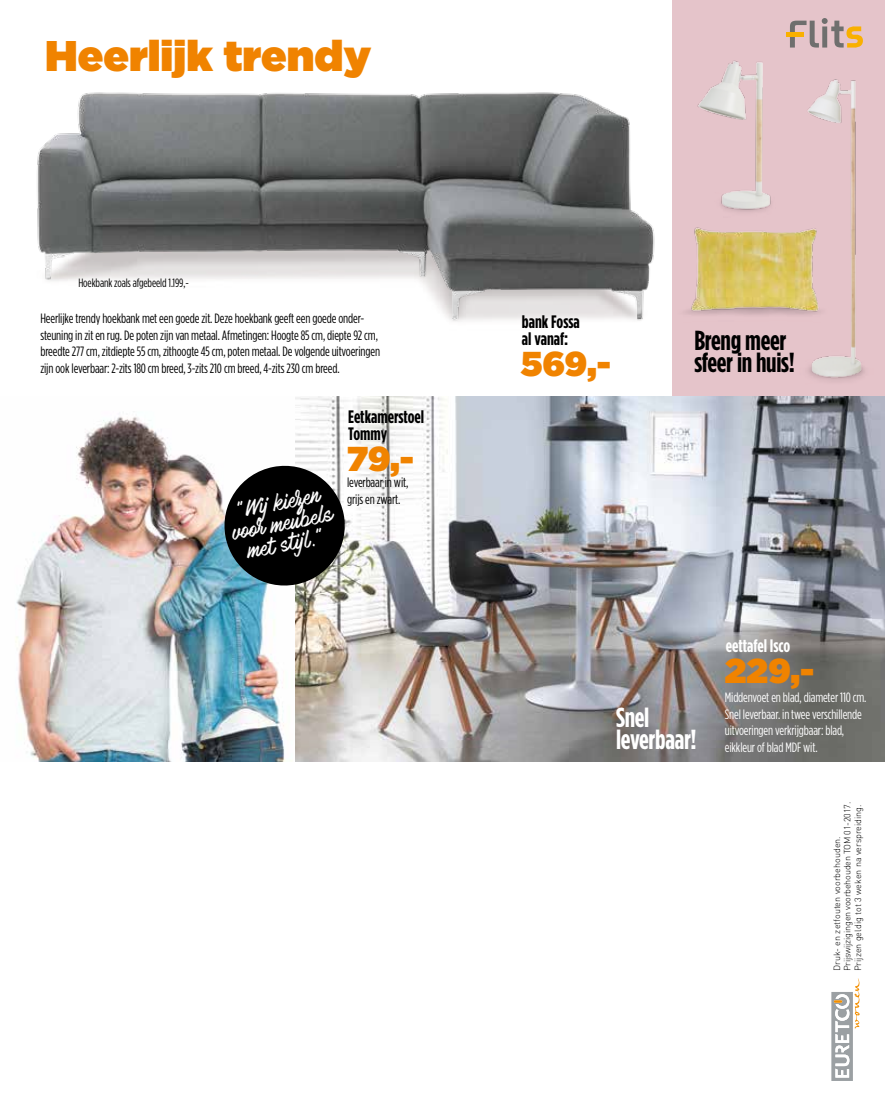
<style>
.page{position:relative;width:885px;height:1098px;background:#fff}
.page>*{position:absolute;margin:0;border:0;box-sizing:border-box;transform-origin:0 0}
.t1{font:900 42.75px "Gotham HTF";color:#f08300}
.t2{font:900 34.5px "Gotham HTF";color:#f08300}
.t3{font:700 condensed 27.45px/22.4px "Gotham HTF";letter-spacing:-.01em;color:#000}
.t4{font:700 condensed 27.45px/22.4px "Gotham HTF";letter-spacing:-.01em;color:#fff}
.t5{font:19.5px/21px "Mark My Words";color:#fff;text-align:center}
.t6{font:700 condensed 18px/16.5px "Gotham HTF";color:#000}
.t7{font:700 condensed 18px "Gotham HTF";color:#fff}
.t8{font:condensed 13.5px/16.5px "Gotham HTF";letter-spacing:-.01em;color:#000}
.t9{font:condensed 13.5px/16.5px "Gotham HTF";letter-spacing:-.01em;color:#fff}
.t10{font:condensed 12px "Gotham HTF";letter-spacing:-.01em;color:#000}
.t11{font:300 9px/10.5px "DIN";color:#000}
</style>
<div class="page">
<div style="left:672px;top:0;width:212px;height:396px;background:#e5c4ca"></div>
<img style="left:295px;top:751px;width:589px;height:10px">
<img style="left:295px;top:396px;width:589px;height:355px">
<img style="left:15px;top:416px;width:271px;height:345px">
<svg style="left:831px;top:978px;width:28px;height:102px"></svg>
<img style="left:37px;top:92px;width:618px;height:230px">
<img style="left:697px;top:60px;width:74px;height:152px">
<img style="left:686px;top:227px;width:112px;height:88px">
<img style="left:798px;top:79px;width:67px;height:301px">
<div style="left:786px;top:32px;width:17px;height:5px;background:#f9b000"></div>
<svg style="left:790px;top:18px;width:72px;height:30px"></svg>
<svg style="left:219px;top:460px;width:131px;height:130px"></svg>
<h1 class="t1" style="left:45px;top:32px;width:327px">Heerlijk trendy</h1>
<p class="t10" style="left:78px;top:276px;width:112px">Hoekbank zoals afgebeeld 1.199,-</p>
<p class="t8" style="left:40px;top:310px;width:341px">Heerlijke trendy hoekbank met een goede zit. Deze hoekbank geeft een goede onder&shy;steuning in zit en rug. De poten zijn van metaal. Afmetingen: Hoogte 85 cm, diepte 92 cm, breedte 277 cm, zitdiepte 55 cm, zithoogte 45 cm, poten metaal. De volgende uitvoeringen zijn ook leverbaar: 2-zits 180 cm breed, 3-zits 210 cm breed, 4-zits 230 cm breed.</p>
<h3 class="t5" style="left:227px;top:502px;width:103px;rotate:-11deg">“Wij kiezen voor meubels met stijl.”</h3>
<h3 class="t6" style="left:348px;top:408px;width:77px">Eetkamerstoel<br>Tommy</h3>
<h2 class="t2" style="left:347px;top:439px;width:68px">79,-</h2>
<p class="t8" style="left:347px;top:474px;width:63px">leverbaar in wit, grijs en zwart.</p>
<h3 class="t6" style="left:522px;top:313px;width:60px">bank Fossa al vanaf:</h3>
<h2 class="t2" style="left:520px;top:344px;width:92px">569,-</h2>
<h3 class="t3" style="left:694px;top:328px;width:102px">Breng meer sfeer in huis!</h3>
<h3 class="t7" style="left:725px;top:635px;width:66px">eettafel Isco</h3>
<h2 class="t2" style="left:724px;top:650px;width:91px">229,-</h2>
<h3 class="t4" style="left:616px;top:705px;width:82px">Snel leverbaar!</h3>
<p class="t9" style="left:724px;top:689px;width:143px">Middenvoet en blad, diameter 110 cm.<br>Snel leverbaar. in twee verschillende uitvoeringen verkrijgbaar: blad, eikkleur of blad MDF wit.</p>
<p class="t11" style="left:831px;top:970px;width:171px;rotate:-90deg">Druk- en zetfouten voorbehouden.<br>Prijswijzigingen voorbehouden TOM 01-2017.<br>Prijzen geldig tot 3 weken na verspreiding.</p>
</div>
